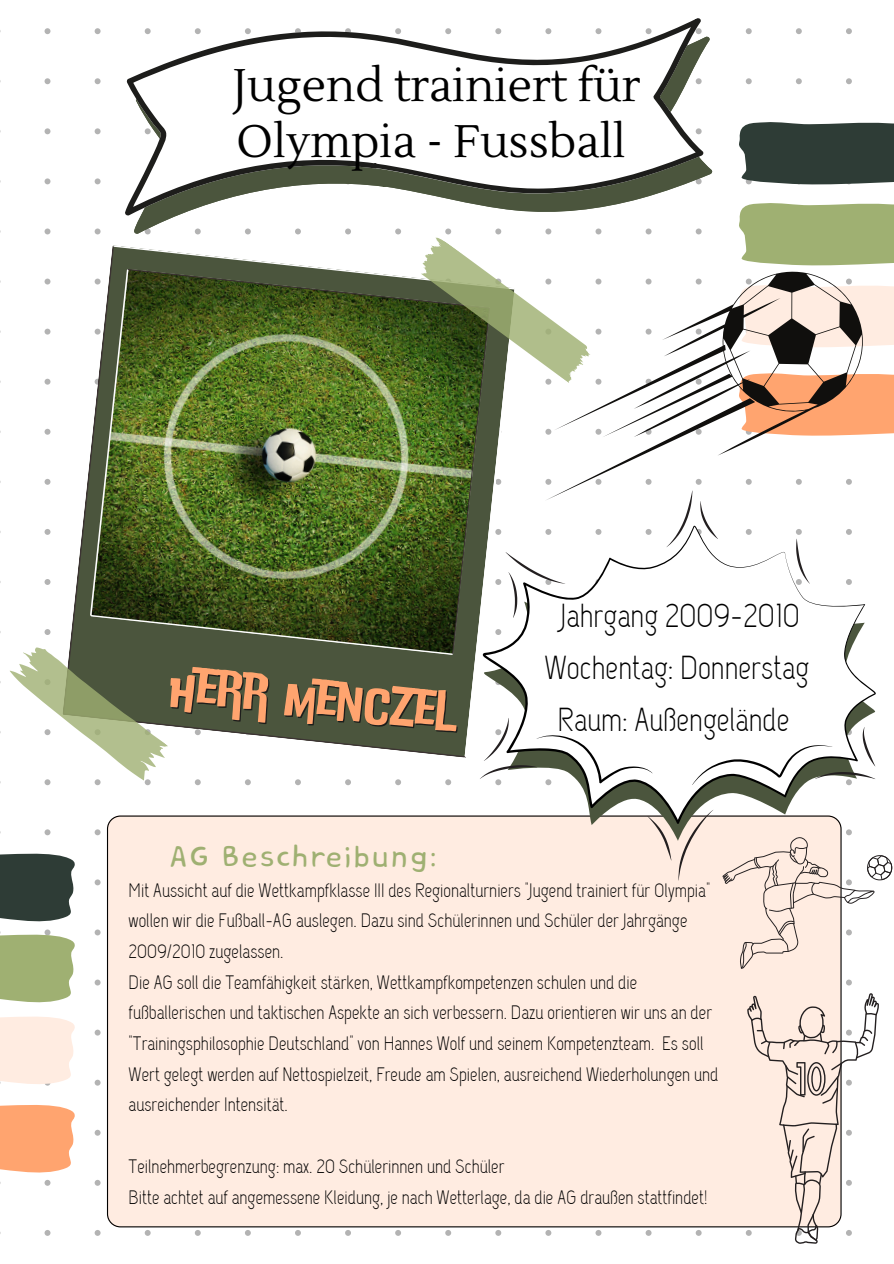
<style>
.page{position:relative;width:894px;height:1264px;background:#fff}
.page>*{position:absolute;margin:0;border:0;box-sizing:border-box;transform-origin:0 0}
.t1{font:51.45px "Do Ub Le Ba Ss";color:#ffa46f}
.t2{font:45.45px/56.2px "Lustria";color:#000}
.t3{font:37.05px "Core Bandi Face";color:#9fb072}
.t4{font:33.15px/52.2px "Capsuula";color:#000;text-align:center}
.t5{font:19.35px/30.6px "Capsuula";color:#000}
</style>
<div class="page">
<div style="left:107px;top:815px;width:733px;height:412px;background:#ffece1"></div>
<svg style="left:0;top:853px;width:75px;height:233px"></svg>
<svg style="left:0;top:1105px;width:75px;height:68px;background:#ffab7b"></svg>
<svg style="left:134px;top:36px;width:576px;height:198px"></svg>
<svg style="left:125px;top:18px;width:579px;height:198px"></svg>
<svg style="left:71px;top:459px;width:19px;height:178px"></svg>
<img style="left:90px;top:245px;width:389px;height:512px">
<svg style="left:479px;top:501px;width:396px;height:379px"></svg>
<svg style="left:10px;top:637px;width:162px;height:147px"></svg>
<svg style="left:410px;top:115px;width:483px;height:386px"></svg>
<svg style="left:553px;top:268px;width:317px;height:187px"></svg>
<svg style="left:747px;top:993px;width:131px;height:250px"></svg>
<svg style="left:722px;top:837px;width:169px;height:131px"></svg>
<p class="t2" style="left:233px;top:58px;width:409px">Jugend trainiert für<br>Olympia - Fussball</p>
<h2 class="t1" style="left:172px;top:657px;width:291px;rotate:5deg">Herr Menczel</h2>
<h4 class="t4" style="left:544px;top:590px;width:266px">Jahrgang 2009-2010<br>Wochentag: Donnerstag<br>Raum: Außengelände</h4>
<p class="t3" style="left:169px;top:837px;width:270px">AG Beschreibung:</p>
<p class="t5" style="left:129px;top:875px;width:583px">Mit Aussicht auf die Wettkampfklasse III des Regionalturniers "Jugend trainiert für Olympia" wollen wir die Fußball-AG auslegen. Dazu sind Schülerinnen und Schüler der Jahrgänge<br>2009/2010 zugelassen.</p>
<p class="t5" style="left:129px;top:967px;width:591px">Die AG soll die Teamfähigkeit stärken, Wettkampfkompetenzen schulen und die fußballerischen und taktischen Aspekte an sich verbessern. Dazu orientieren wir uns an der "Trainingsphilosophie Deutschland" von Hannes Wolf und seinem Kompetenzteam. Es soll Wert gelegt werden auf Nettospielzeit, Freude am Spielen, ausreichend Wiederholungen und ausreichender Intensität.</p>
<h1 class="t5" style="left:129px;top:1151px;width:377px">Teilnehmerbegrenzung: max. 20 Schülerinnen und Schüler</h1>
<p class="t5" style="left:129px;top:1181px;width:580px">Bitte achtet auf angemessene Kleidung, je nach Wetterlage, da die AG draußen stattfindet!</p>
</div>
